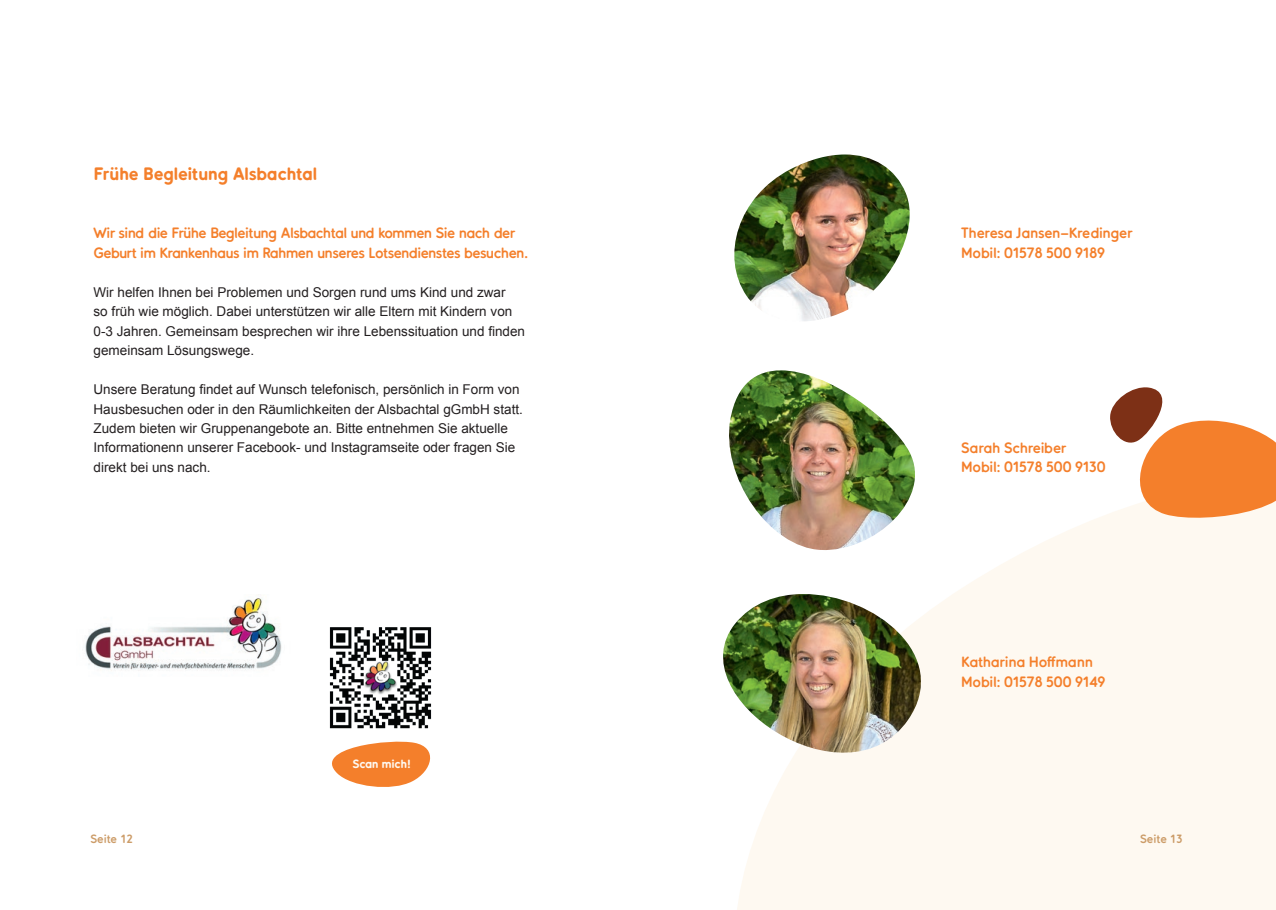
<style>
.page{position:relative;width:1276px;height:910px;background:#fff}
.page>*{position:absolute;margin:0;border:0;box-sizing:border-box;transform-origin:0 0}
.t1{font:18px "Tilde Black Rounded";letter-spacing:-.035em;color:#f47f2b}
.t2{font:15px/19.5px "Tilde Bold Rounded";letter-spacing:-.05em;color:#f47f2b}
.t3{font:15px/19.5px "Tilde Bold Rounded";letter-spacing:-.03em;color:#f47f2b}
.t4{font:13.5px/19.5px "Arial";color:#231f20}
.t5{font:12px "Tilde Bold Rounded";letter-spacing:-.01em;color:#cc9c68}
.t6{font:12px "Tilde Black Rounded";letter-spacing:-.05em;color:#fef9f1}
</style>
<div class="page">
<svg style="left:737px;top:514px;width:539px;height:396px;fill:#fef9f1"></svg>
<img style="left:85px;top:598px;width:197px;height:73px">
<svg style="left:1109px;top:387px;width:167px;height:139px"></svg>
<img style="left:734px;top:154px;width:176px;height:167px">
<img style="left:729px;top:370px;width:205px;height:182px">
<img style="left:723px;top:594px;width:199px;height:160px">
<img style="left:329px;top:627px;width:103px;height:102px">
<svg style="left:332px;top:741px;width:99px;height:46px"></svg>
<h1 class="t1" style="left:94px;top:162px;width:226px">Frühe Begleitung Alsbachtal</h1>
<p class="t2" style="left:94px;top:223px;width:436px">Wir sind die Frühe Begleitung Alsbachtal und kommen Sie nach der<br>Geburt im Krankenhaus im Rahmen unseres Lotsendienstes besuchen.</p>
<p class="t4" style="left:94px;top:282px;width:433px">Wir helfen Ihnen bei Problemen und Sorgen rund ums Kind und zwar<br>so früh wie möglich. Dabei unterstützen wir alle Eltern mit Kindern von 0-3 Jahren. Gemeinsam besprechen wir ihre Lebenssituation und finden gemeinsam Lösungswege.</p>
<p class="t4" style="left:94px;top:380px;width:431px">Unsere Beratung findet auf Wunsch telefonisch, persönlich in Form von Hausbesuchen oder in den Räumlichkeiten der Alsbachtal gGmbH statt.<br>Zudem bieten wir Gruppenangebote an. Bitte entnehmen Sie aktuelle Informationenn unserer Facebook- und Instagramseite oder fragen Sie direkt bei uns nach.</p>
<p class="t6" style="left:353px;top:756px;width:60px">Scan mich!</p>
<p class="t3" style="left:961px;top:223px;width:173px">Theresa Jansen-Kredinger<br>Mobil: 01578 500 9189</p>
<p class="t3" style="left:961px;top:438px;width:146px">Sarah Schreiber<br>Mobil: 01578 500 9130</p>
<p class="t3" style="left:961px;top:652px;width:146px">Katharina Hoffmann<br>Mobil: 01578 500 9149</p>
<p class="t5" style="left:90px;top:831px;width:44px">Seite 12</p>
<p class="t5" style="left:1140px;top:831px;width:44px">Seite 13</p>
</div>
